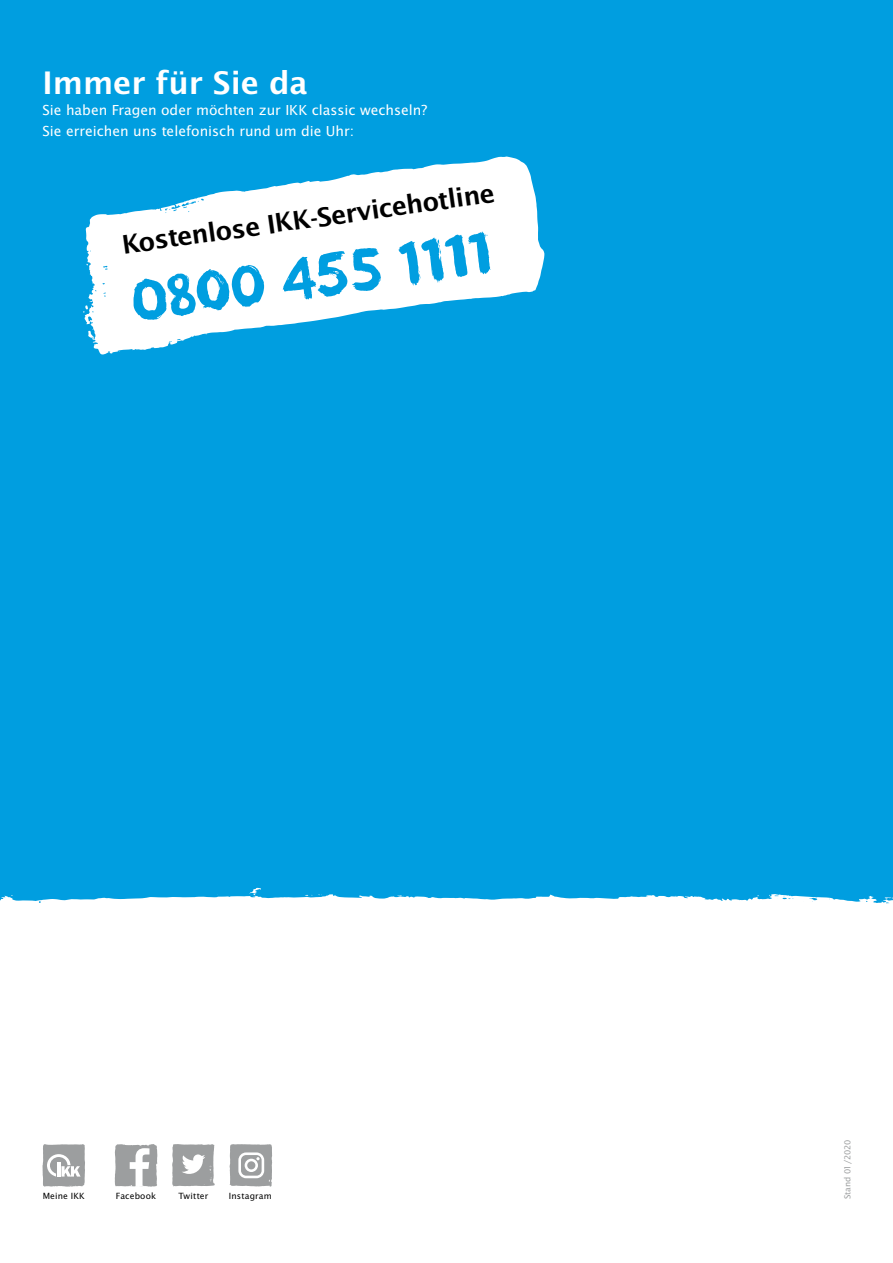
<style>
.page{position:relative;width:893px;height:1263px;background:#fff}
.page>*{position:absolute;margin:0;border:0;box-sizing:border-box;transform-origin:0 0}
.t1{font:59.7px "IKK Brush";color:#009ee0}
.t2{font:600 33.75px "Lucida Sans EFOP";color:#fff}
.t3{font:600 27.9px "Lucida Sans EFOP";color:#000}
.t4{font:15px/21px "Lucida Sans EFOP";color:#fff}
.t5{font:9.3px "Lucida Sans EFOP";letter-spacing:.015em;color:#000}
.t6{font:9px "Lucida Sans EFOP";color:#9c9e9f}
</style>
<div class="page">
<div style="left:0;top:0;width:893px;height:904px;background:#009ee0"></div>
<div style="left:96px;top:64px;width:425px;height:549px;background:#009ee0"></div>
<svg style="left:83px;top:157px;width:461px;height:198px"></svg>
<svg style="left:115px;top:1144px;width:42px;height:42px"></svg>
<svg style="left:172px;top:1144px;width:43px;height:42px"></svg>
<svg style="left:43px;top:1144px;width:42px;height:42px"></svg>
<svg style="left:230px;top:1144px;width:42px;height:42px;background:#aeb0b1"></svg>
<h2 class="t2" style="left:43px;top:63px;width:267px">Immer für Sie da</h2>
<p class="t4" style="left:43px;top:100px;width:386px">Sie haben Fragen oder möchten zur IKK classic wechseln?<br>Sie erreichen uns telefonisch rund um die Uhr:</p>
<h3 class="t3" style="left:120px;top:229px;width:378px;rotate:-8deg">Kostenlose IKK-Servicehotline</h3>
<h1 class="t1" style="left:126px;top:263px;width:366px;rotate:-8deg">0800 455 1111</h1>
<p class="t5" style="left:43px;top:1191px;width:44px">Meine IKK</p>
<p class="t5" style="left:116px;top:1191px;width:42px">Facebook</p>
<p class="t5" style="left:179px;top:1191px;width:31px">Twitter</p>
<p class="t5" style="left:229px;top:1191px;width:44px">Instagram</p>
<p class="t6" style="left:842px;top:1199px;width:61px;rotate:-90deg">Stand 01/2020</p>
</div>
